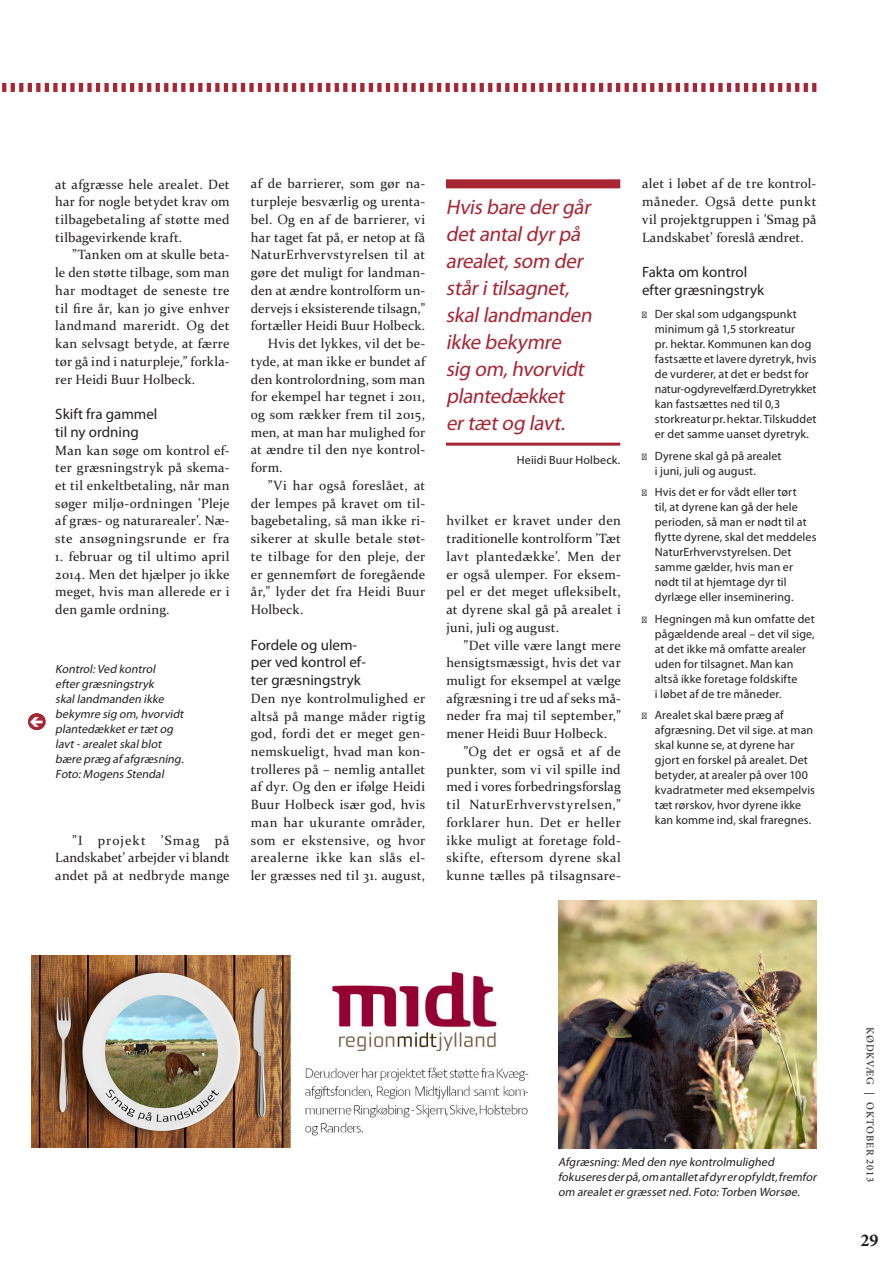
<style>
.page{position:relative;width:893px;height:1263px;background:#fff}
.page>*{position:absolute;margin:0;border:0;box-sizing:border-box;transform-origin:0 0}
.t1{font:italic 21px/27px "Myriad Pro";letter-spacing:-.005em;color:#a82634}
.t2{font:700 18px "Minion Pro";color:#231f20}
.t3{font:15px/17.7px "Myriad Pro";color:#231f20}
.t4{font:13.5px/17.7px "Constantia";letter-spacing:.02em;color:#231f20;text-align:justify}
.t5{font:12px/15px "Myriad Pro";letter-spacing:.01em;color:#231f20}
.t6{font:italic 12px/15px "Myriad Pro";letter-spacing:.005em;color:#231f20}
.t7{font:500 10.5px "Minion Pro";letter-spacing:.08em;color:#231f20}
</style>
<div class="page">
<img style="left:558px;top:901px;width:258px;height:247px">
<svg style="left:2px;top:83px;width:814px;height:9px"></svg>
<div style="left:446px;top:179px;width:174px;height:9px;background:#a82634"></div>
<hr style="left:446px;top:443px;width:174px;height:3px;background:#a82634">
<img style="left:31px;top:955px;width:498px;height:193px">
<svg style="left:30px;top:713px;width:13px;height:17px"></svg>
<p class="t4" style="left:55px;top:176px;width:176px">at afgræsse hele arealet. Det har for nogle betydet krav om tilbagebetaling af støtte med tilbagevirkende kraft.</p>
<p class="t4" style="left:55px;top:247px;width:176px;text-indent:17px">”Tanken om at skulle beta&shy;le den støtte tilbage, som man har modtaget de seneste tre til fire år, kan jo give enhver landmand mareridt. Og det kan selvsagt betyde, at færre tør gå ind i naturpleje,” forkla&shy;rer Heidi Buur Holbeck.</p>
<p class="t3" style="left:55px;top:406px;width:104px">Skift fra gammel til ny ordning</p>
<p class="t4" style="left:55px;top:442px;width:176px">Man kan søge om kontrol ef&shy;ter græsningstryk på skema&shy;et til enkeltbetaling, når man søger miljø-ordningen ’Pleje af græs- og naturarealer’. Næ&shy;ste ansøgningsrunde er fra</p>
<p class="t4" style="left:55px;top:549px;width:176px">1. februar og til ultimo april 2014. Men det hjælper jo ikke meget, hvis man allerede er i den gamle ordning.</p>
<p class="t6" style="left:55px;top:662px;width:132px">Kontrol:Ved kontrol efter græsningstryk skallandmanden ikke bekymre sig om,hvorvidt plantedækket er tæt og lavt -arealet skalblot bære præg af afgræsning.<br>Foto:Mogens Stendal</p>
<p class="t4" style="left:55px;top:832px;width:176px;text-indent:17px">”I projekt ’Smag på Landskabet’ arbejder vi blandt andet på at nedbryde mange</p>
<p class="t4" style="left:251px;top:176px;width:176px">af de barrierer, som gør na-</p>
<p class="t4" style="left:251px;top:194px;width:176px">turpleje besværlig og urenta-</p>
<p class="t4" style="left:251px;top:212px;width:176px">bel. Og en af de barrierer, vi</p>
<p class="t4" style="left:251px;top:229px;width:176px">har taget fat på, er netop at få</p>
<p class="t4" style="left:251px;top:247px;width:176px">NaturErhvervstyrelsen til at</p>
<p class="t4" style="left:251px;top:265px;width:176px">gøre det muligt for landman-</p>
<p class="t4" style="left:251px;top:283px;width:176px">den at ændre kontrolform un-</p>
<p class="t4" style="left:251px;top:300px;width:176px">dervejs i eksisterende tilsagn,”</p>
<p class="t4" style="left:251px;top:318px;width:176px">fortæller Heidi Buur Holbeck.</p>
<p class="t4" style="left:268px;top:336px;width:159px">Hvis det lykkes, vil det be-</p>
<p class="t4" style="left:251px;top:354px;width:176px">tyde, at man ikke er bundet af</p>
<p class="t4" style="left:251px;top:371px;width:176px">den kontrolordning, som man</p>
<p class="t4" style="left:251px;top:389px;width:176px">for ekempel har tegnet i 2011,</p>
<p class="t4" style="left:251px;top:407px;width:176px">og som rækker frem til 2015,</p>
<p class="t4" style="left:251px;top:424px;width:176px">men, at man har mulighed for</p>
<p class="t4" style="left:251px;top:442px;width:176px">at ændre til den nye kontrol-</p>
<p class="t4" style="left:251px;top:460px;width:33px">form.</p>
<p class="t4" style="left:268px;top:478px;width:159px">”Vi har også foreslået, at</p>
<p class="t4" style="left:251px;top:495px;width:176px">der lempes på kravet om til-</p>
<p class="t4" style="left:251px;top:513px;width:176px">bagebetaling, så man ikke ri-</p>
<p class="t4" style="left:251px;top:531px;width:176px">sikerer at skulle betale støt-</p>
<p class="t4" style="left:251px;top:549px;width:176px">te tilbage for den pleje, der</p>
<p class="t4" style="left:251px;top:566px;width:176px">er gennemført de foregående</p>
<p class="t4" style="left:251px;top:584px;width:176px">år,” lyder det fra Heidi Buur</p>
<p class="t4" style="left:251px;top:602px;width:54px">Holbeck.</p>
<p class="t3" style="left:251px;top:637px;width:117px">Fordele og ulem&shy;per ved kontrol ef&shy;ter græsningstryk</p>
<p class="t4" style="left:251px;top:691px;width:176px">Den nye kontrolmulighed er altså på mange måder rigtig god, fordi det er meget gen&shy;nemskueligt, hvad man kon&shy;trolleres på – nemlig antallet af dyr. Og den er ifølge Heidi Buur Holbeck især god, hvis man har ukurante områder, som er ekstensive, og hvor arealerne ikke kan slås el&shy;ler græsses ned til 31. august,</p>
<h1 class="t1" style="left:446px;top:195px;width:151px">Hvis bare der går det antaldyr på arealet,som der står itilsagnet, skallandmanden ikke beky mre sig om,hvorvidt plantedækket<br>er tæt og lavt.</h1>
<p class="t5" style="left:517px;top:454px;width:105px">Heiidi Buur Holbeck.</p>
<p class="t4" style="left:446px;top:513px;width:176px">hvilket er kravet under den traditionelle kontrolform ’Tæt lavt plantedække’. Men der er også ulemper. For eksem&shy;pel er det meget ufleksibelt, at dyrene skal gå på arealet i juni, juli og august.</p>
<p class="t4" style="left:446px;top:637px;width:176px;text-indent:17px">”Det ville være langt mere hensigtsmæssigt, hvis det var muligt for eksempel at vælge afgræsning i tre ud af seks må&shy;neder fra maj til september,” mener Heidi Buur Holbeck.</p>
<p class="t4" style="left:446px;top:744px;width:176px;text-indent:17px">”Og det er også et af de punkter, som vi vil spille ind med i vores forbedringsforslag til NaturErhvervstyrelsen,” forklarer hun. Det er heller ikke muligt at foretage fold&shy;skifte, eftersom dyrene skal kunne tælles på tilsagnsare-</p>
<p class="t4" style="left:642px;top:176px;width:176px">alet i løbet af de tre kontrol&shy;måneder. Også dette punkt vil projektgruppen i ’Smag på Landskabet’ foreslå ændret.</p>
<p class="t3" style="left:642px;top:264px;width:124px">Fakta om kontrol efter græsningstryk</p>
<p class="t5" style="left:655px;top:308px;width:163px">Der skal som udgangspunkt minimum gå 1,5 storkreatur<br>pr. hektar. Kommunen kan dog fastsætte et lavere dyretryk, hvis de vurderer, at det er bedst for natur- og dyrevelfærd. Dyretrykket kan fastsættes ned til 0,3 storkreatur pr. hektar. Tilskuddet er det samme uanset dyretryk.</p>
<p class="t5" style="left:655px;top:449px;width:128px">Dyrene skal gå på arealet i juni, juli og august.</p>
<p class="t5" style="left:655px;top:486px;width:163px">Hvis det er for vådt eller tørt<br>til, at dyrene kan gå der hele perioden, så man er nødt til at flytte dyrene, skal det meddeles<br>NaturErhvervstyrelsen. Det samme gælder, hvis man er nødt til at hjemtage dyr til dyrlæge eller inseminering.</p>
<p class="t5" style="left:655px;top:612px;width:161px">Hegningen må kun omfatte det pågældende areal – det vil sige, at det ikke må omfatte arealer uden for tilsagnet. Man kan altså ikke foretage foldskifte<br>i løbet af de tre måneder.</p>
<p class="t5" style="left:655px;top:708px;width:162px">Arealet skal bære præg af afgræsning. Det vil sige. at man skal kunne se, at dyrene har gjort en forskel på arealet. Det betyder, at arealer på over 100 kvadratmeter med eksempelvis tæt rørskov, hvor dyrene ikke kan komme ind, skal fraregnes.</p>
<p class="t6" style="left:558px;top:1155px;width:262px">Afgræsning:Med den nye kontrolmulighed fokuseres der på,om antallet af dyr er opfyldt,fremfor om arealet er græsset ned.Foto:Torben Worsøe.</p>
<p class="t7" style="left:877px;top:1027px;width:156px;rotate:90deg">KØDKVÆG | OKTOBER 2013</p>
<h2 class="t2" style="left:860px;top:1229px;width:20px">29</h2>
</div>
